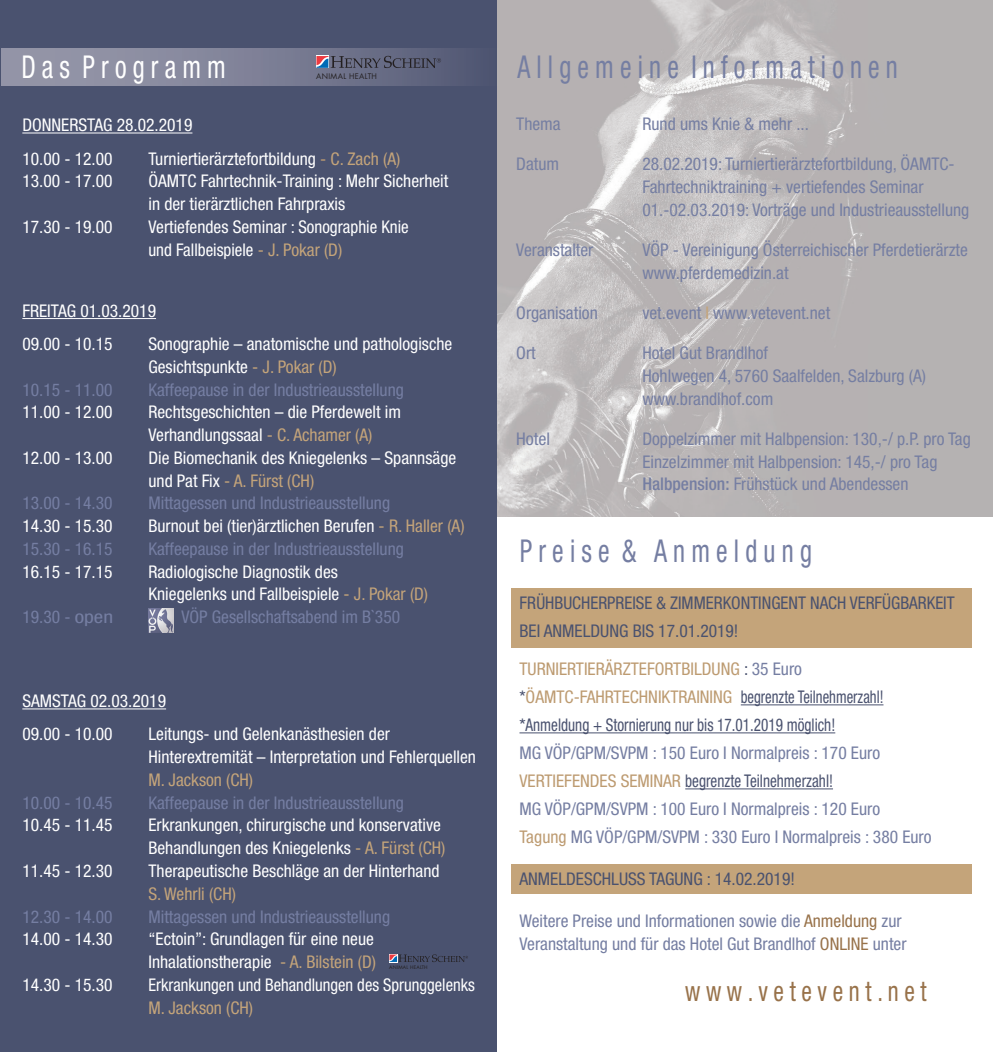
<style>
.page{position:relative;width:993px;height:1052px;background:#fff}
.page>*{position:absolute;margin:0;border:0;box-sizing:border-box;transform-origin:0 0}
.t1{font:condensed 31.5px "Helvetica Neue LT Pro";color:#757ea2;scale:.82 1}
.t2{font:condensed 31.5px "Helvetica Neue LT Pro";color:#fff;scale:.82 1}
.t3{font:condensed 27.65px "Helvetica Neue LT Pro";color:#98724a;scale:.85 1}
.t4{font:condensed 17.5px/22.8px "Helvetica Neue LT Pro";color:#757ea2}
.t5{font:condensed 17.5px/22.8px "Helvetica Neue LT Pro";color:#fff}
.t6{font:condensed 17.5px/28px "Helvetica Neue LT Pro";color:#4a526f}
.t7{font:condensed 17.5px "Helvetica Neue LT Pro";color:#fff;scale:.95 1}
.t8{font:condensed 17.5px "Helvetica Neue LT Pro";color:#c4a47a}
.t9{font:7.52px "Futura";letter-spacing:.045em;color:#231f20}
.t10{font:4.73px "Futura";letter-spacing:.045em;color:#231f20}
.s1{color:#c4a47a}
.s2{font-weight:500}
.s3{color:#bd9b71}
.s4{color:#757ea2}
.s5{color:#4a526f}
.s6{color:#98724a}
</style>
<div class="page">
<div style="left:511px;top:864px;width:459px;height:30px;background:#c4a47a"></div>
<img style="left:496px;top:0;width:496px;height:516px">
<div style="left:511px;top:588px;width:460px;height:59px;background:#c4a47a"></div>
<div style="left:0;top:0;width:495px;height:1052px;background:#4a526f"></div>
<hr style="left:494px;top:0;width:2px;height:1052px;background:#4a526f">
<img style="left:496px;top:48px;width:2px;height:37px">
<div style="left:2px;top:48px;width:492px;height:37px;background:linear-gradient(to right,#9f9fb0,#565c78)"></div>
<hr style="left:22px;top:133px;width:170px;height:1px;background:#fff">
<hr style="left:22px;top:318px;width:134px;height:1px;background:#fff">
<hr style="left:22px;top:708px;width:144px;height:1px;background:#fff">
<hr style="left:740px;top:704px;width:143px;height:1px;background:#4a526f">
<hr style="left:519px;top:732px;width:316px;height:1px;background:#4a526f">
<hr style="left:685px;top:788px;width:147px;height:1px;background:#4a526f">
<img style="left:149px;top:608px;width:24px;height:24px">
<svg style="left:316px;top:56px;width:125px;height:12px"></svg>
<svg style="left:389px;top:954px;width:79px;height:8px"></svg>
<h1 class="t2" style="left:21px;top:48px;width:251px">D a s P r o g r a m m</h1>
<h1 class="t1" style="left:517px;top:48px;width:465px">A l l g e m e i n e I n f o r m a t i o n e n</h1>
<p class="t4" style="left:516px;top:112px;width:46px">Thema</p>
<p class="t4" style="left:642px;top:112px;width:168px">Rund ums Knie &amp; mehr ...</p>
<p class="t4" style="left:516px;top:152px;width:44px">Datum</p>
<p class="t4" style="left:642px;top:152px;width:328px">28.02.2019: Turniertierärztefortbildung, ÖAMTC-<br>Fahrtechniktraining + vertiefendes Seminar<br>01.-02.03.2019: Vorträge und Industrieausstellung</p>
<p class="t4" style="left:516px;top:238px;width:79px">Veranstalter</p>
<p class="t4" style="left:642px;top:238px;width:327px">VÖP - Vereinigung Österreichischer Pferdetierärzte www.pferdemedizin.at</p>
<p class="t4" style="left:516px;top:301px;width:83px">Organisation</p>
<p class="t4" style="left:642px;top:301px;width:189px">vet.event <span class="s1">I</span> www.vetevent.net</p>
<p class="t4" style="left:516px;top:341px;width:21px">Ort</p>
<p class="t4" style="left:642px;top:341px;width:285px">Hotel Gut Brandlhof<br>Hohlwegen 4, 5760 Saalfelden, Salzburg (A) www.brandlhof.com</p>
<p class="t4" style="left:516px;top:427px;width:36px">Hotel</p>
<p class="t4" style="left:642px;top:427px;width:330px">Doppelzimmer mit Halbpension: 130,-/ p.P. pro Tag<br>Einzelzimmer mit Halbpension: 145,-/ pro Tag<br><span class="s2">Halbpension:</span> Frühstück und Abendessen</p>
<p class="t9" style="left:316px;top:71px;width:62px">ANIMAL HEALTH</p>
<p class="t5" style="left:22px;top:108px;width:171px;line-height:33.2px">DONNERSTAG 28.02.2019<br>10.00 - 12.00</p>
<p class="t5" style="left:148px;top:147px;width:253px">Turniertierärztefortbildung <span class="s3">-</span> <span class="s1">C. Zach (A)</span></p>
<p class="t5" style="left:22px;top:169px;width:92px">13.00 - 17.00</p>
<p class="t5" style="left:148px;top:169px;width:301px">ÖAMTC Fahrtechnik-Training : Mehr Sicherheit in der tierärztlichen Fahrpraxis</p>
<p class="t5" style="left:22px;top:215px;width:92px">17.30 - 19.00</p>
<p class="t5" style="left:148px;top:215px;width:262px">Vertiefendes Seminar : Sonographie Knie und Fallbeispiele <span class="s1">- J. Pokar (D)</span></p>
<p class="t5" style="left:22px;top:294px;width:135px;line-height:33.2px">FREITAG 01.03.2019<br>09.00 - 10.15</p>
<p class="t5" style="left:148px;top:332px;width:305px">Sonographie – anatomische und pathologische<br>Gesichtspunkte <span class="s1">- J. Pokar (D)</span></p>
<p class="t4" style="left:22px;top:378px;width:92px">10.15 - 11.00</p>
<p class="t4" style="left:148px;top:378px;width:257px">Kaffeepause in der Industrieausstellung</p>
<p class="t5" style="left:22px;top:400px;width:92px">11.00 - 12.00</p>
<p class="t5" style="left:148px;top:400px;width:254px">Rechtsgeschichten – die Pferdewelt im<br>Verhandlungssaal <span class="s1">- C. Achamer (A)</span></p>
<p class="t5" style="left:22px;top:446px;width:92px">12.00 - 13.00</p>
<p class="t5" style="left:148px;top:446px;width:309px">Die Biomechanik des Kniegelenks – Spannsäge und Pat Fix <span class="s1">- A. Fürst (CH)</span></p>
<p class="t4" style="left:22px;top:491px;width:92px">13.00 - 14.30</p>
<p class="t4" style="left:148px;top:491px;width:243px">Mittagessen und Industrieausstellung</p>
<p class="t5" style="left:22px;top:514px;width:92px">14.30 - 15.30</p>
<p class="t5" style="left:148px;top:514px;width:317px">Burnout bei (tier)ärztlichen Berufen <span class="s1">- R. Haller (A)</span></p>
<p class="t4" style="left:22px;top:537px;width:92px">15.30 - 16.15</p>
<p class="t4" style="left:148px;top:537px;width:257px">Kaffeepause in der Industrieausstellung</p>
<p class="t5" style="left:22px;top:560px;width:92px">16.15 - 17.15</p>
<p class="t5" style="left:148px;top:560px;width:281px">Radiologische Diagnostik des<br>Kniegelenks und Fallbeispiele <span class="s1">- J. Pokar (D)</span></p>
<p class="t4" style="left:22px;top:605px;width:92px">19.30 - open</p>
<p class="t4" style="left:181px;top:605px;width:220px">VÖP Gesellschaftsabend im B`350</p>
<h1 class="t1" style="left:519px;top:532px;width:357px">P r e i s e &amp; A n m e l d u n g</h1>
<p class="t6" style="left:519px;top:588px;width:436px">FRÜHBUCHERPREISE &amp; ZIMMERKONTINGENT NACH VERFÜGBARKEIT<br>BEI ANMELDUNG BIS 17.01.2019!</p>
<p class="t6" style="left:519px;top:655px;width:365px"><span class="s3">TURNIERTIERÄRZTEFORTBILDUNG</span> : <span class="s4">35 Euro </span>*<span class="s3">ÖAMTC-FAHRTECHNIKTRAINING</span> begrenzte Teilnehmerzahl! *Anmeldung + Stornierung nur bis 17.01.2019 möglich!</p>
<p class="t4" style="left:519px;top:739px;width:413px;line-height:28px">MG VÖP/GPM/SVPM : 150 Euro I Normalpreis : 170 Euro <span class="s3">VERTIEFENDES SEMINAR</span> <span class="s5">begrenzte Teilnehmerzahl!<br></span>MG VÖP/GPM/SVPM : 100 Euro I Normalpreis : 120 Euro <span class="s3">Tagung</span> MG VÖP/GPM/SVPM : 330 Euro I Normalpreis : 380 Euro</p>
<p class="t6" style="left:519px;top:865px;width:277px">ANMELDESCHLUSS TAGUNG : 14.02.2019!</p>
<p class="t4" style="left:519px;top:909px;width:388px">Weitere Preise und Informationen sowie die <span class="s6">Anmeldung</span> zur<br>Veranstaltung und für das Hotel Gut Brandlhof <span class="s6">ONLINE</span> unter</p>
<h2 class="t3" style="left:684px;top:974px;width:285px">w w w . v e t e v e n t . n e t</h2>
<p class="t5" style="left:22px;top:684px;width:145px;line-height:33.2px">SAMSTAG 02.03.2019<br>09.00 - 10.00</p>
<p class="t5" style="left:148px;top:722px;width:329px">Leitungs- und Gelenkanästhesien der<br>Hinterextremität – Interpretation und Fehlerquellen</p>
<p class="t8" style="left:148px;top:769px;width:106px">M. Jackson (CH)</p>
<p class="t4" style="left:22px;top:791px;width:92px">10.00 - 10.45</p>
<p class="t4" style="left:148px;top:791px;width:257px">Kaffeepause in der Industrieausstellung</p>
<p class="t5" style="left:22px;top:813px;width:92px">10.45 - 11.45</p>
<p class="t5" style="left:148px;top:813px;width:298px">Erkrankungen, chirurgische und konservative<br>Behandlungen des Kniegelenks <span class="s1">- A. Fürst (CH)</span></p>
<p class="t5" style="left:22px;top:859px;width:92px">11.45 - 12.30</p>
<p class="t5" style="left:148px;top:859px;width:292px">Therapeutische Beschläge an der Hinterhand</p>
<p class="t8" style="left:148px;top:883px;width:89px">S. Wehrli (CH)</p>
<p class="t4" style="left:22px;top:904px;width:92px">12.30 - 14.00</p>
<p class="t4" style="left:148px;top:904px;width:243px">Mittagessen und Industrieausstellung</p>
<p class="t5" style="left:22px;top:927px;width:92px">14.00 - 14.30</p>
<p class="t5" style="left:148px;top:927px;width:229px">“Ectoin”: Grundlagen für eine neue<br>Inhalationstherapie <span class="s1">- A. Bilstein (D)</span></p>
<p class="t5" style="left:22px;top:973px;width:92px">14.30 - 15.30</p>
<p class="t7" style="left:148px;top:974px;width:345px">Erkrankungen und Behandlungen des Sprunggelenks</p>
<p class="t8" style="left:148px;top:997px;width:106px">M. Jackson (CH)</p>
<p class="t10" style="left:389px;top:964px;width:40px">ANIMAL HEALTH</p>
</div>
